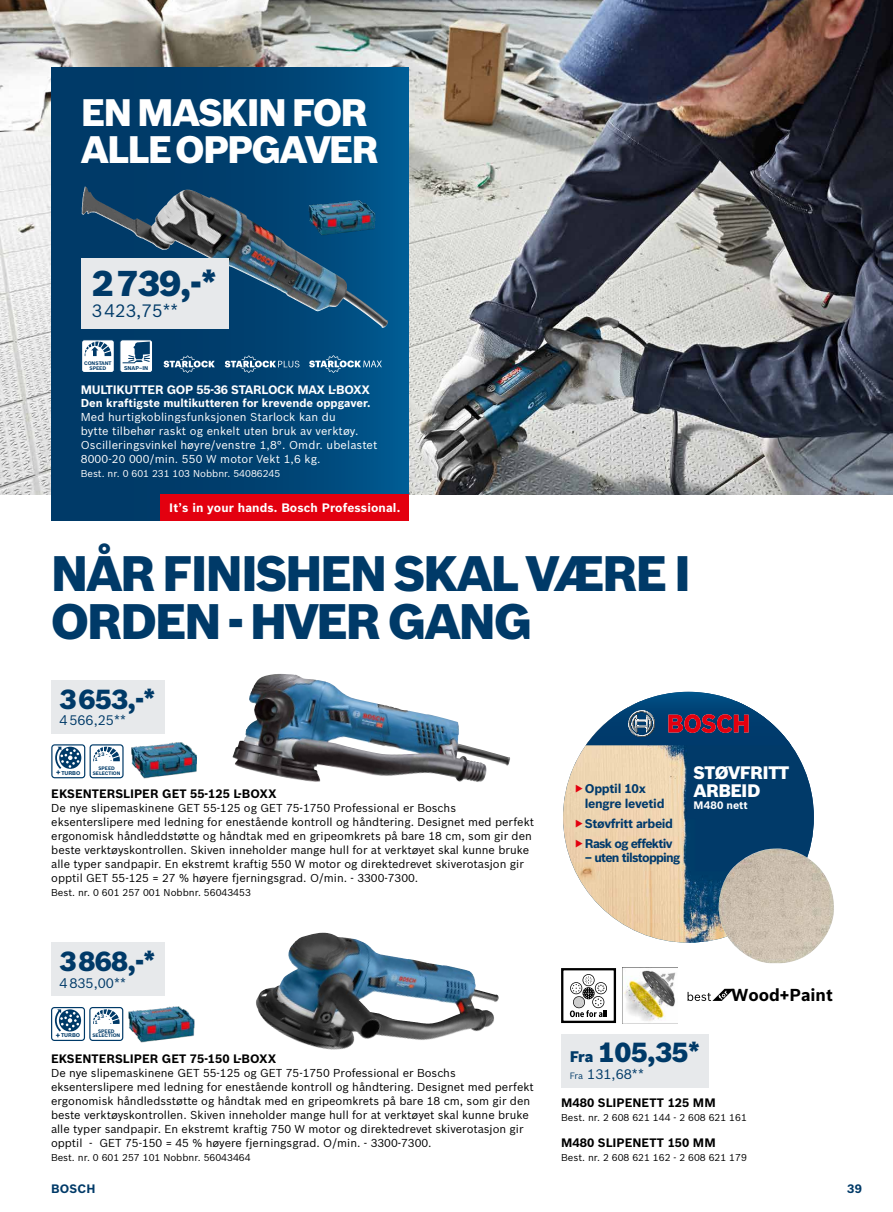
<style>
.page{position:relative;width:893px;height:1212px;background:#fff}
.page>*{position:absolute;margin:0;border:0;box-sizing:border-box;transform-origin:0 0}
.t1{font:900 48.75px/48.8px "Bosch Sans";letter-spacing:-.05em;color:#003a68}
.t2{font:900 37.5px/37.5px "Bosch Sans";letter-spacing:-.05em;color:#fff}
.t3{font:900 35.1px "Bosch Sans";color:#003a68}
.t4{font:900 27px "Bosch Sans";letter-spacing:-.025em;color:#003a68}
.t5{font:900 17.7px/17.7px "Bosch Sans";letter-spacing:-.035em;color:#fff}
.t6{font:17.55px "Bosch Sans";color:#003a68}
.t7{font:700 16.95px "Bosch Sans";color:#000}
.t8{font:13.5px "Bosch Sans";color:#003a68}
.t9{font:700 12.45px/14.7px "Bosch Sans";letter-spacing:-.035em;color:#003a6c}
.t10{font:700 12.45px "Bosch Sans";letter-spacing:-.06em;color:#003a6c}
.t11{font:700 12px "Bosch Sans";color:#000}
.t12{font:700 12px "Bosch Sans";letter-spacing:-.01em;color:#fff}
.t13{font:700 12px "Bosch Sans";letter-spacing:.01em;color:#fff}
.t14{font:700 12px "Bosch Sans";letter-spacing:.02em;color:#003a68}
.t15{font:11.25px/14px "Bosch Sans";color:#000}
.t16{font:11.25px/14px "Bosch Sans";letter-spacing:.01em;color:#fff}
.t17{font:700 11.25px "Bosch Sans";color:#fff}
.t18{font:700 10.65px "Bosch Sans";color:#fff}
.t19{font:9.75px "Bosch Sans";color:#000}
.t20{font:9.75px "Bosch Sans";color:#fff}
.t21{font:700 5.4px "Bosch Sans";letter-spacing:-.01em;color:#003a68}
.t22{font:700 5.1px/4.8px "Bosch Sans";letter-spacing:-.01em;color:#003a68;text-align:center}
.t23{font:700 4.95px/4.8px "Bosch Sans";letter-spacing:-.005em;color:#003a68;text-align:center}
.s1{font-size:7.8px}
.s2{font-weight:400;color:#e3000f}
.s3{font-size:15px}
.s4{font-size:9px}
</style>
<div class="page">
<img style="left:0;top:0;width:893px;height:495px">
<img style="left:232px;top:675px;width:278px;height:107px">
<img style="left:131px;top:742px;width:66px;height:37px">
<svg style="left:51px;top:744px;width:73px;height:34px"></svg>
<img style="left:128px;top:1006px;width:67px;height:37px">
<svg style="left:51px;top:1007px;width:72px;height:34px"></svg>
<img style="left:256px;top:933px;width:243px;height:117px">
<svg style="left:51px;top:68px;width:358px;height:453px;background:#004373"></svg>
<div style="left:161px;top:495px;width:248px;height:26px;background:#e3000f"></div>
<img style="left:82px;top:187px;width:306px;height:141px">
<svg style="left:81px;top:339px;width:72px;height:34px"></svg>
<svg style="left:309px;top:355px;width:73px;height:18px"></svg>
<svg style="left:225px;top:356px;width:74px;height:17px"></svg>
<svg style="left:164px;top:356px;width:51px;height:17px"></svg>
<img style="left:306px;top:197px;width:71px;height:41px">
<img style="left:563px;top:745px;width:251px;height:198px">
<svg style="left:586px;top:692px;width:205px;height:53px"></svg>
<svg style="left:688px;top:989px;width:46px;height:12px"></svg>
<svg style="left:570px;top:974px;width:37px;height:43px"></svg>
<div style="left:561px;top:968px;width:55px;height:55px;border:2px solid #000"></div>
<img style="left:624px;top:970px;width:52px;height:51px">
<img style="left:719px;top:847px;width:115px;height:117px">
<div style="left:51px;top:942px;width:114px;height:54px;background:#e7e9eb"></div>
<div style="left:51px;top:680px;width:114px;height:54px;background:#e7e9eb"></div>
<div style="left:81px;top:258px;width:148px;height:70px;background:#e7e9eb"></div>
<div style="left:561px;top:1033px;width:148px;height:54px;background:#e7e9eb"></div>
<h2 class="t2" style="left:81px;top:91px;width:300px">EN MASKIN FOR<br>ALLE OPPGAVER</h2>
<h3 class="t3" style="left:92px;top:256px;width:127px">2 739,-*</h3>
<h3 class="t6" style="left:92px;top:298px;width:88px">3 423,75**</h3>
<p class="t22" style="left:84px;top:360px;width:29px">CONSTANT<br>SPEED</p>
<p class="t21" style="left:124px;top:363px;width:26px">SNAP–IN</p>
<p class="t12" style="left:81px;top:380px;width:291px">MULTIKUTTER GOP 55-36 STARLOCK MAX L-BOXX</p>
<p class="t17" style="left:81px;top:395px;width:291px">Den kraftigste multikutteren for krevende oppgaver.</p>
<p class="t16" style="left:81px;top:410px;width:298px">Med hurtigkoblingsfunksjonen Starlock kan du<br>bytte tilbehør raskt og enkelt uten bruk av verktøy.<br>Oscilleringsvinkel høyre/venstre 1,8°. Omdr. ubelastet 8000-20 000/min. 550 W motor Vekt 1,6 kg.</p>
<p class="t20" style="left:81px;top:466px;width:201px">Best. nr. 0 601 231 103 Nobbnr. 54086245</p>
<p class="t13" style="left:169px;top:499px;width:232px">It’s in your hands. Bosch Professional.</p>
<h1 class="t1" style="left:51px;top:546px;width:642px">NÅR FINISHEN SKAL VÆRE I<br>ORDEN - HVER GANG</h1>
<h3 class="t4" style="left:60px;top:678px;width:98px">3 653,-*</h3>
<p class="t8" style="left:60px;top:710px;width:68px">4 566,25**</p>
<p class="t23" style="left:95px;top:757px;width:4px">1</p>
<p class="t23" style="left:98px;top:753px;width:16px;line-height:4.1px;text-align:right">23 . .</p>
<p class="t23" style="left:106px;top:750px;width:3px">.</p>
<p class="t21" style="left:56px;top:769px;width:26px"><span class="s1">+</span>TURBO</p>
<p class="t23" style="left:93px;top:765px;width:29px">SPEED<br>SELECTION</p>
<p class="t11" style="left:51px;top:785px;width:227px">EKSENTERSLIPER GET 55-125 L-BOXX</p>
<p class="t15" style="left:51px;top:800px;width:484px">De nye slipemaskinene GET 55-125 og GET 75-1750 Professional er Boschs eksenterslipere med ledning for enestående kontroll og håndtering. Designet med perfekt ergonomisk håndleddstøtte og håndtak med en gripeomkrets på bare 18 cm, som gir den beste verktøyskontrollen. Skiven inneholder mange hull for at verktøyet skal kunne bruke alle typer sandpapir. En ekstremt kraftig 550 W motor og direktedrevet skiverotasjon gir opptil GET 55-125 = 27 % høyere fjerningsgrad. O/min. - 3300-7300.</p>
<p class="t19" style="left:51px;top:885px;width:201px">Best. nr. 0 601 257 001 Nobbnr. 56043453</p>
<h3 class="t4" style="left:60px;top:941px;width:98px">3 868,-*</h3>
<p class="t8" style="left:60px;top:973px;width:68px">4 835,00**</p>
<p class="t23" style="left:95px;top:1019px;width:4px">1</p>
<p class="t23" style="left:97px;top:1016px;width:16px;line-height:4.1px;text-align:right">23 . .</p>
<p class="t23" style="left:106px;top:1013px;width:3px">.</p>
<p class="t21" style="left:56px;top:1031px;width:26px"><span class="s1">+</span>TURBO</p>
<p class="t23" style="left:92px;top:1028px;width:29px">SPEED<br>SELECTION</p>
<p class="t11" style="left:51px;top:1050px;width:227px">EKSENTERSLIPER GET 75-150 L-BOXX</p>
<p class="t15" style="left:51px;top:1065px;width:484px">De nye slipemaskinene GET 55-125 og GET 75-1750 Professional er Boschs eksenterslipere med ledning for enestående kontroll og håndtering. Designet med perfekt ergonomisk håndledsstøtte og håndtak med en gripeomkrets på bare 18 cm, som gir den beste verktøyskontrollen. Skiven inneholder mange hull for at verktøyet skal kunne bruke alle typer sandpapir. En ekstremt kraftig 750 W motor og direktedrevet skiverotasjon gir opptil - GET 75-150 = 45 % høyere fjerningsgrad. O/min. - 3300-7300.</p>
<p class="t19" style="left:51px;top:1150px;width:201px">Best. nr. 0 601 257 101 Nobbnr. 56043464</p>
<p class="t9" style="left:585px;top:781px;width:81px;text-indent:-10px"><span class="s2">▶</span>Opptil 10x lengre levetid</p>
<p class="t9" style="left:575px;top:813px;width:100px;line-height:19.8px"><span class="s2">▶</span>Støvfritt arbeid <span class="s2">▶</span> Rask og effektiv</p>
<p class="t10" style="left:585px;top:848px;width:97px">– uten tilstopping</p>
<h3 class="t5" style="left:694px;top:763px;width:97px">STØVFRITT<br>ARBEID</h3>
<p class="t18" style="left:694px;top:797px;width:56px">M480 nett</p>
<h3 class="t7" style="left:731px;top:982px;width:103px">Wood+Paint</h3>
<h3 class="t4" style="left:570px;top:1032px;width:132px"><span class="s3">Fra</span> 105,35*</h3>
<p class="t8" style="left:570px;top:1064px;width:76px"><span class="s4">Fra</span> 131,68**</p>
<p class="t11" style="left:561px;top:1093px;width:156px">M480 SLIPENETT 125 MM</p>
<p class="t19" style="left:561px;top:1110px;width:187px">Best. nr. 2 608 621 144 - 2 608 621 161</p>
<p class="t11" style="left:561px;top:1133px;width:156px">M480 SLIPENETT 150 MM</p>
<p class="t19" style="left:561px;top:1150px;width:187px">Best. nr. 2 608 621 162 - 2 608 621 179</p>
<p class="t14" style="left:51px;top:1180px;width:46px">BOSCH</p>
<p class="t14" style="left:847px;top:1179px;width:16px">39</p>
</div>
